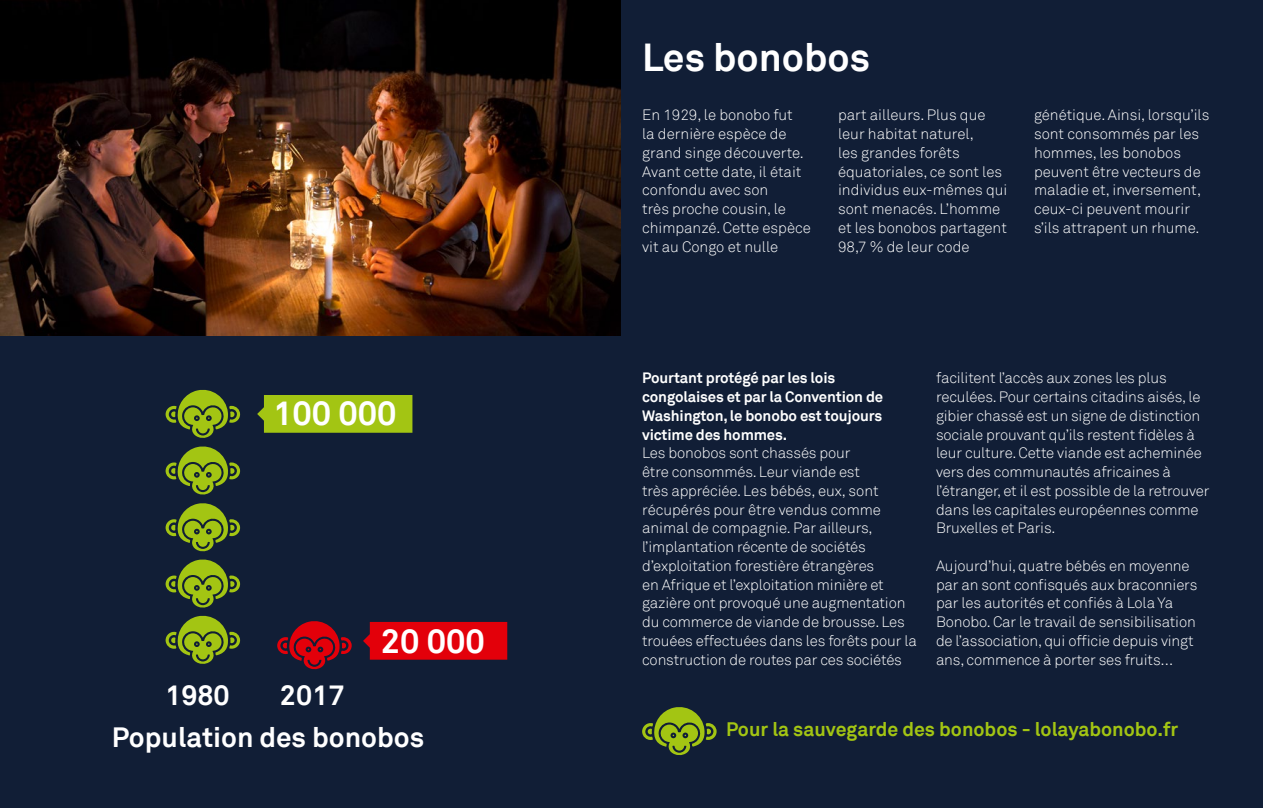
<style>
.page{position:relative;width:1263px;height:808px;background:#111e36}
.page>*{position:absolute;margin:0;border:0;box-sizing:border-box;transform-origin:0 0}
.t1{font:700 39px "Akkurat";color:#fff}
.t2{font:700 34.05px "Akkurat";color:#fff}
.t3{font:700 28.35px "Akkurat";color:#fff}
.t4{font:700 27.9px "Akkurat";color:#fff}
.t5{font:700 19.5px "Akkurat";color:#a3c513}
.t6{font:300 15px/18.8px "Akkurat";letter-spacing:-.01em;color:#fff}
.t7{font:700 15px/18.8px "Akkurat";letter-spacing:-.01em;color:#fff}
</style>
<div class="page">
<img style="left:0;top:0;width:621px;height:335px">
<svg style="left:166px;top:389px;width:74px;height:275px"></svg>
<svg style="left:277px;top:621px;width:75px;height:49px"></svg>
<div style="left:257px;top:395px;width:155px;height:38px;background:#a3c513"></div>
<div style="left:363px;top:622px;width:144px;height:38px;background:#e3000a"></div>
<svg style="left:642px;top:707px;width:75px;height:48px"></svg>
<h1 class="t1" style="left:642px;top:32px;width:229px">Les bonobos</h1>
<h2 class="t2" style="left:273px;top:392px;width:125px">100 000</h2>
<h3 class="t3" style="left:165px;top:677px;width:66px">1980</h3>
<h3 class="t3" style="left:280px;top:677px;width:66px">2017</h3>
<h2 class="t2" style="left:381px;top:619px;width:106px">20 000</h2>
<p class="t6" style="left:642px;top:106px;width:170px">En 1929, le bonobo fut<br>la dernière espèce de grand singe découverte.<br>Avant cette date, il était confondu avec son<br>très proche cousin, le chimpanzé. Cette espèce vit au Congo et nulle</p>
<p class="t6" style="left:838px;top:106px;width:171px">part ailleurs. Plus que leur habitat naturel,<br>les grandes forêts équatoriales, ce sont les individus eux-mêmes qui sont menacés. L’homme et les bonobos partagent<br>98,7 % de leur code</p>
<p class="t6" style="left:1034px;top:106px;width:177px">génétique. Ainsi, lorsqu’ils sont consommés par les hommes, les bonobos peuvent être vecteurs de maladie et, inversement, ceux-ci peuvent mourir s’ils attrapent un rhume.</p>
<p class="t7" style="left:642px;top:369px;width:243px">Pourtant protégé par les lois congolaises et par la Convention de<br>Washington, le bonobo est toujours victime des hommes.</p>
<p class="t6" style="left:642px;top:444px;width:276px">Les bonobos sont chassés pour<br>être consommés. Leur viande est<br>très appréciée. Les bébés, eux, sont récupérés pour être vendus comme animal de compagnie. Par ailleurs, l’implantation récente de sociétés d’exploitation forestière étrangères<br>en Afrique et l’exploitation minière et gazière ont provoqué une augmentation du commerce de viande de brousse. Les trouées effectuées dans les forêts pour la construction de routes par ces sociétés</p>
<p class="t6" style="left:936px;top:369px;width:275px">facilitent l’accès aux zones les plus reculées. Pour certains citadins aisés, le gibier chassé est un signe de distinction sociale prouvant qu’ils restent fidèles à leur culture. Cette viande est acheminée vers des communautés africaines à l’étranger, et il est possible de la retrouver dans les capitales européennes comme Bruxelles et Paris.</p>
<p class="t6" style="left:936px;top:556px;width:263px">Aujourd’hui, quatre bébés en moyenne par an sont confisqués aux braconniers par les autorités et confiés à Lola Ya Bonobo. Car le travail de sensibilisation de l’association, qui officie depuis vingt ans, commence à porter ses fruits…</p>
<h3 class="t4" style="left:112px;top:720px;width:314px">Population des bonobos</h3>
<h3 class="t5" style="left:726px;top:717px;width:453px">Pour la sauvegarde des bonobos - lolayabonobo.fr</h3>
</div>
